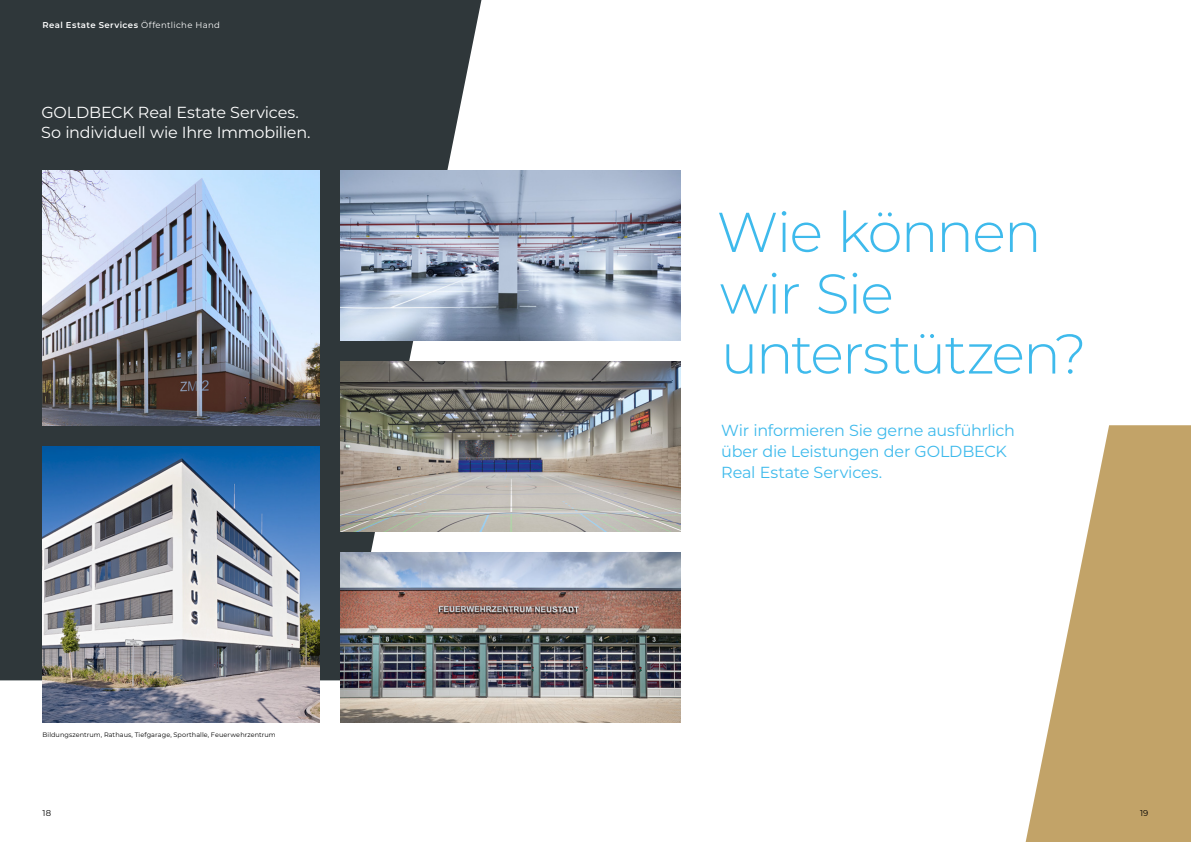
<style>
.page{position:relative;width:1191px;height:842px;background:#fff}
.page>*{position:absolute;margin:0;border:0;box-sizing:border-box;transform-origin:0 0}
.t1{font:300 56px/60.8px "Goldbeck Next";letter-spacing:-.03em;color:#3ebaec}
.t2{font:16px/20.8px "Goldbeck Next";letter-spacing:-.015em;color:#3ebaec}
.t3{font:16px/20.8px "Goldbeck Next";letter-spacing:-.015em;color:#fff}
.t4{font:600 8.5px "Goldbeck Next";letter-spacing:.05em;color:#fff}
.t5{font:8.5px "Goldbeck Next";color:#000}
.t6{font:6.5px "Goldbeck Next";letter-spacing:.01em;color:#000}
.s1{font-weight:400}
</style>
<div class="page">
<div style="left:0;top:0;width:481px;height:680px;background:#2f373a"></div>
<svg style="left:1025px;top:425px;width:166px;height:417px;fill:#c2a368"></svg>
<img style="left:43px;top:170px;width:276px;height:255px">
<img style="left:43px;top:446px;width:276px;height:277px">
<img style="left:340px;top:170px;width:340px;height:170px">
<img style="left:340px;top:553px;width:340px;height:170px">
<img style="left:340px;top:361px;width:340px;height:170px">
<p class="t4" style="left:43px;top:19px;width:179px">Real Estate Services <span class="s1">Öffentliche Hand</span></p>
<p class="t3" style="left:41px;top:101px;width:271px">GOLDBECK Real Estate Services.<br>So individuell wie Ihre Immobilien.</p>
<p class="t6" style="left:43px;top:730px;width:235px">Bildungszentrum, Rathaus, Tiefgarage, Sporthalle, Feuerwehrzentrum</p>
<h1 class="t1" style="left:717px;top:200px;width:371px">Wie können wir Sie unterstützen?</h1>
<p class="t2" style="left:721px;top:420px;width:295px">Wir informieren Sie gerne ausführlich über die Leistungen der GOLDBECK<br>Real Estate Services.</p>
<p class="t5" style="left:43px;top:807px;width:10px">18</p>
<p class="t5" style="left:1140px;top:807px;width:10px">19</p>
</div>
